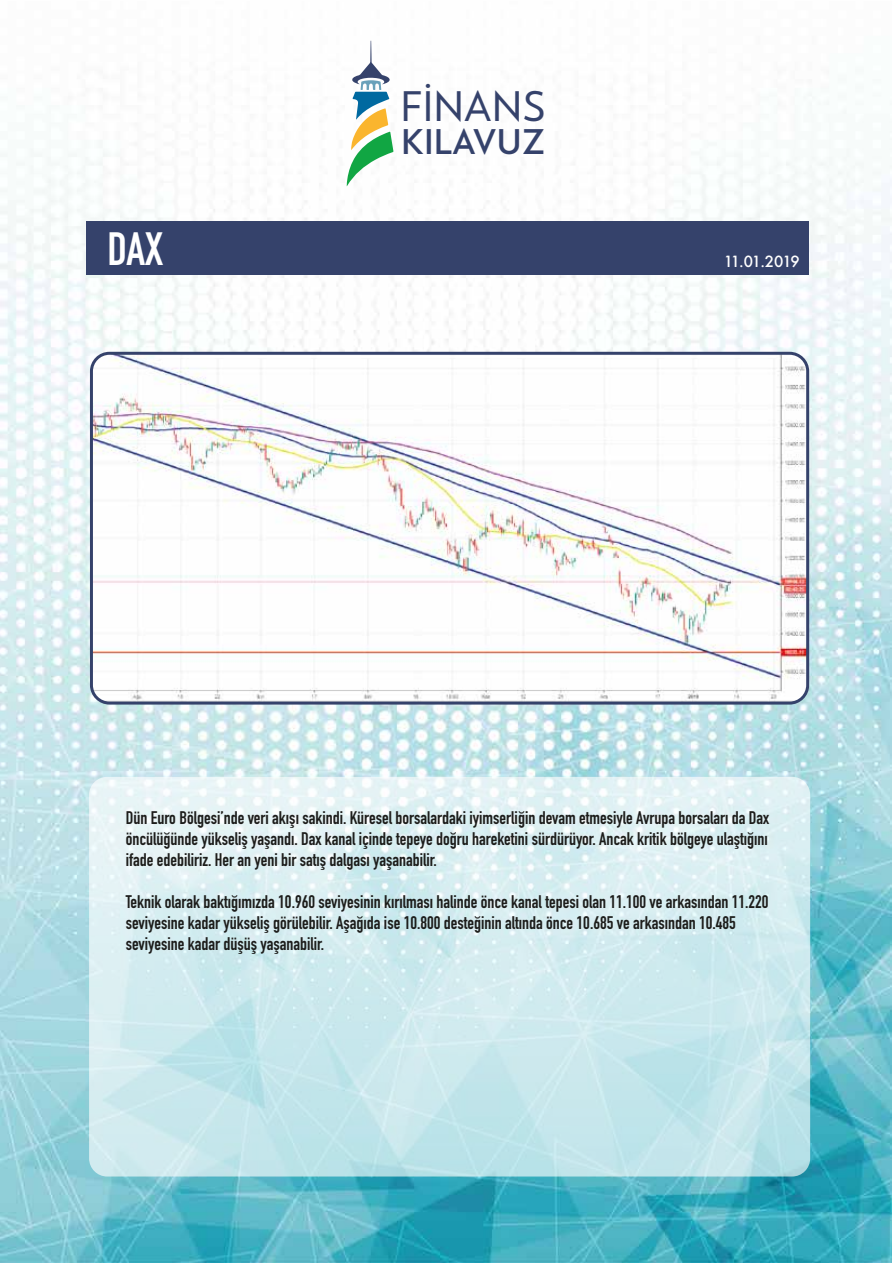
<style>
.page{position:relative;width:893px;height:1263px;background:#fff}
.page>*{position:absolute;margin:0;border:0;box-sizing:border-box;transform-origin:0 0}
.t1{font:700 46.05px "DIN Condensed";color:#fff}
.t2{font:500 40.8px "RNS Miles";color:#35426b}
.t3{font:700 34.05px "RNS Miles";color:#35426b}
.t4{font:700 18px/21px "DIN Condensed";color:#1d1d1b;text-align:justify}
.t5{font:500 15px "Futura";letter-spacing:-.075em;color:#fff}
</style>
<div class="page">
<img style="left:0;top:40px;width:891px;height:1223px">
<svg style="left:347px;top:41px;width:46px;height:145px"></svg>
<div style="left:87px;top:221px;width:722px;height:54px;background:#35426b"></div>
<img style="left:91px;top:353px;width:717px;height:350px">
<div style="left:90px;top:352px;width:719px;height:352px;border:3px solid #35426b;border-radius:18px"></div>
<svg style="left:89px;top:777px;width:721px;height:399px;background:#d1ebef"></svg>
<h1 class="t1" style="left:107px;top:218px;width:57px">DAX</h1>
<h2 class="t2" style="left:400px;top:79px;width:147px">FİNANS</h2>
<h3 class="t3" style="left:401px;top:119px;width:145px">KILAVUZ</h3>
<p class="t5" style="left:724px;top:251px;width:77px">11.01.2019</p>
<p class="t4" style="left:126px;top:807px;width:645px">Dün Euro Bölgesi’nde veri akışı sakindi. Küresel borsalardaki iyimserliğin devam etmesiyle Avrupa borsaları da Dax öncülüğünde yükseliş yaşandı. Dax kanal içinde tepeye doğru hareketini sürdürüyor. Ancak kritik bölgeye ulaştığını ifade edebiliriz. Her an yeni bir satış dalgası yaşanabilir.</p>
<p class="t4" style="left:126px;top:891px;width:644px;text-align:left">Teknik olarak baktığımızda 10.960 seviyesinin kırılması halinde önce kanal tepesi olan 11.100 ve arkasından 11.220 seviyesine kadar yükseliş görülebilir. Aşağıda ise 10.800 desteğinin altında önce 10.685 ve arkasından 10.485 seviyesine kadar düşüş yaşanabilir.</p>
</div>
